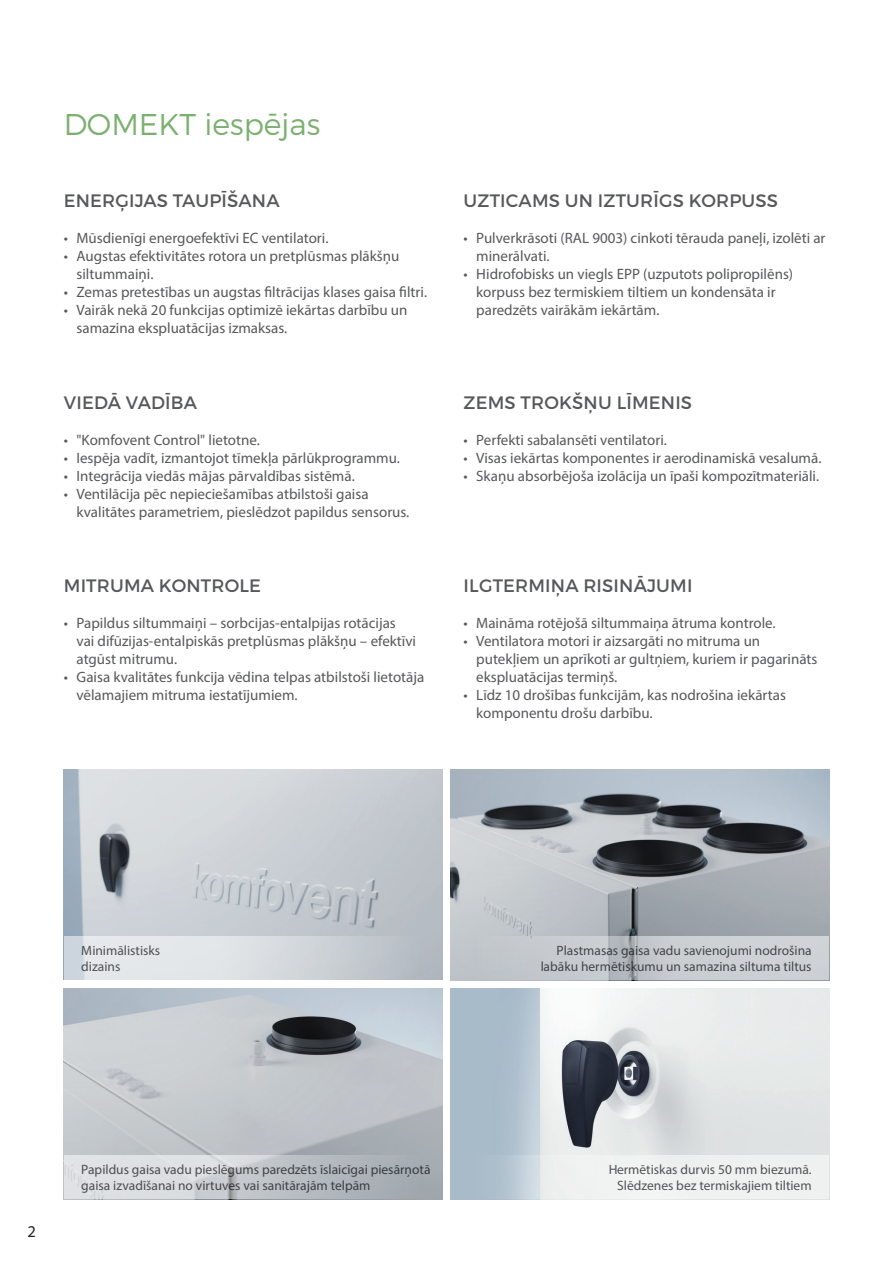
<style>
.page{position:relative;width:893px;height:1263px;background:#fff}
.page>*{position:absolute;margin:0;border:0;box-sizing:border-box;transform-origin:0 0}
.t1{font:300 30px "Montserrat";color:#7bb070}
.t2{font:18px "Montserrat";letter-spacing:.01em;color:#57585a}
.t3{font:16.5px "Myriad Pro";color:#231f20}
.t4{font:15px/18px "Myriad Pro";color:#57585a}
.t5{font:13.5px/16.2px "Myriad Pro";color:#57585a}
</style>
<div class="page">
<img style="left:451px;top:989px;width:378px;height:166px">
<img style="left:451px;top:770px;width:378px;height:166px">
<img style="left:64px;top:989px;width:378px;height:166px">
<img style="left:64px;top:769px;width:378px;height:167px">
<svg style="left:64px;top:936px;width:378px;height:44px;background:#d3d7dc"></svg>
<svg style="left:64px;top:1155px;width:378px;height:44px;background:#c4c8cc"></svg>
<svg style="left:451px;top:936px;width:378px;height:44px;background:#c5c9cd"></svg>
<svg style="left:451px;top:1155px;width:378px;height:44px;fill:#eff1f1"></svg>
<h1 class="t1" style="left:64px;top:106px;width:258px">DOMEKT iespējas</h1>
<p class="t2" style="left:64px;top:190px;width:217px">ENERĢIJAS TAUPĪŠANA</p>
<p class="t4" style="left:64px;top:229px;width:266px">• Mūsdienīgi energoefektīvi EC ventilatori.</p>
<p class="t4" style="left:77px;top:247px;width:324px;text-indent:-13px">• Augstas efektivitātes rotora un pretplūsmas plākšņu siltummaiņi.</p>
<p class="t4" style="left:64px;top:283px;width:365px">• Zemas pretestības un augstas filtrācijas klases gaisa filtri.</p>
<p class="t4" style="left:77px;top:301px;width:332px;text-indent:-13px">• Vairāk nekā 20 funkcijas optimizē iekārtas darbību un samazina ekspluatācijas izmaksas.</p>
<p class="t2" style="left:64px;top:391px;width:135px">VIEDĀ VADĪBA</p>
<p class="t4" style="left:64px;top:430px;width:198px">• "Komfovent Control" lietotne.</p>
<p class="t4" style="left:64px;top:448px;width:338px">• Iespēja vadīt, izmantojot tīmekļa pārlūkprogrammu.</p>
<p class="t4" style="left:64px;top:466px;width:293px">• Integrācija viedās mājas pārvaldības sistēmā.</p>
<p class="t4" style="left:77px;top:484px;width:334px;text-indent:-13px">• Ventilācija pēc nepieciešamības atbilstoši gaisa kvalitātes parametriem, pieslēdzot papildus sensorus.</p>
<p class="t2" style="left:64px;top:575px;width:199px">MITRUMA KONTROLE</p>
<p class="t4" style="left:77px;top:614px;width:341px;text-indent:-13px">• Papildus siltummaiņi – sorbcijas-entalpijas rotācijas vai difūzijas-entalpiskās pretplūsmas plākšņu – efektīvi atgūst mitrumu.</p>
<p class="t4" style="left:77px;top:668px;width:349px;text-indent:-13px">• Gaisa kvalitātes funkcija vēdina telpas atbilstoši lietotāja vēlamajiem mitruma iestatījumiem.</p>
<p class="t2" style="left:464px;top:190px;width:316px">UZTICAMS UN IZTURĪGS KORPUSS</p>
<p class="t4" style="left:476px;top:229px;width:351px;text-indent:-13px">• Pulverkrāsoti (RAL 9003) cinkoti tērauda paneļi, izolēti ar minerālvati.</p>
<p class="t4" style="left:476px;top:265px;width:318px;text-indent:-13px">• Hidrofobisks un viegls EPP (uzputots polipropilēns) korpuss bez termiskiem tiltiem un kondensāta ir paredzēts vairākām iekārtām.</p>
<p class="t2" style="left:464px;top:391px;width:230px">ZEMS TROKŠŅU LĪMENIS</p>
<p class="t4" style="left:463px;top:430px;width:205px">• Perfekti sabalansēti ventilatori.</p>
<p class="t4" style="left:463px;top:448px;width:359px">• Visas iekārtas komponentes ir aerodinamiskā vesalumā.</p>
<p class="t4" style="left:463px;top:466px;width:357px">• Skaņu absorbējoša izolācija un īpaši kompozītmateriāli.</p>
<p class="t2" style="left:464px;top:575px;width:230px">ILGTERMIŅA RISINĀJUMI</p>
<p class="t4" style="left:463px;top:614px;width:314px">• Maināma rotējošā siltummaiņa ātruma kontrole.</p>
<p class="t4" style="left:476px;top:632px;width:343px;text-indent:-13px">• Ventilatora motori ir aizsargāti no mitruma un putekļiem un aprīkoti ar gultņiem, kuriem ir pagarināts ekspluatācijas termiņš.</p>
<p class="t4" style="left:476px;top:686px;width:311px;text-indent:-13px">• Līdz 10 drošības funkcijām, kas nodrošina iekārtas komponentu drošu darbību.</p>
<p class="t5" style="left:81px;top:942px;width:80px">Minimālistisks dizains</p>
<p class="t5" style="left:540px;top:942px;width:273px;text-align:right">Plastmasas gaisa vadu savienojumi nodrošina labāku hermētiskumu un samazina siltuma tiltus</p>
<p class="t3" style="left:28px;top:1221px;width:10px">2</p>
<p class="t5" style="left:81px;top:1161px;width:351px">Papildus gaisa vadu pieslēgums paredzēts īslaicīgai piesārņotā gaisa izvadīšanai no virtuves vai sanitārajām telpām</p>
<p class="t5" style="left:608px;top:1161px;width:205px;text-align:right">Hermētiskas durvis 50 mm biezumā.<br>Slēdzenes bez termiskajiem tiltiem</p>
</div>
